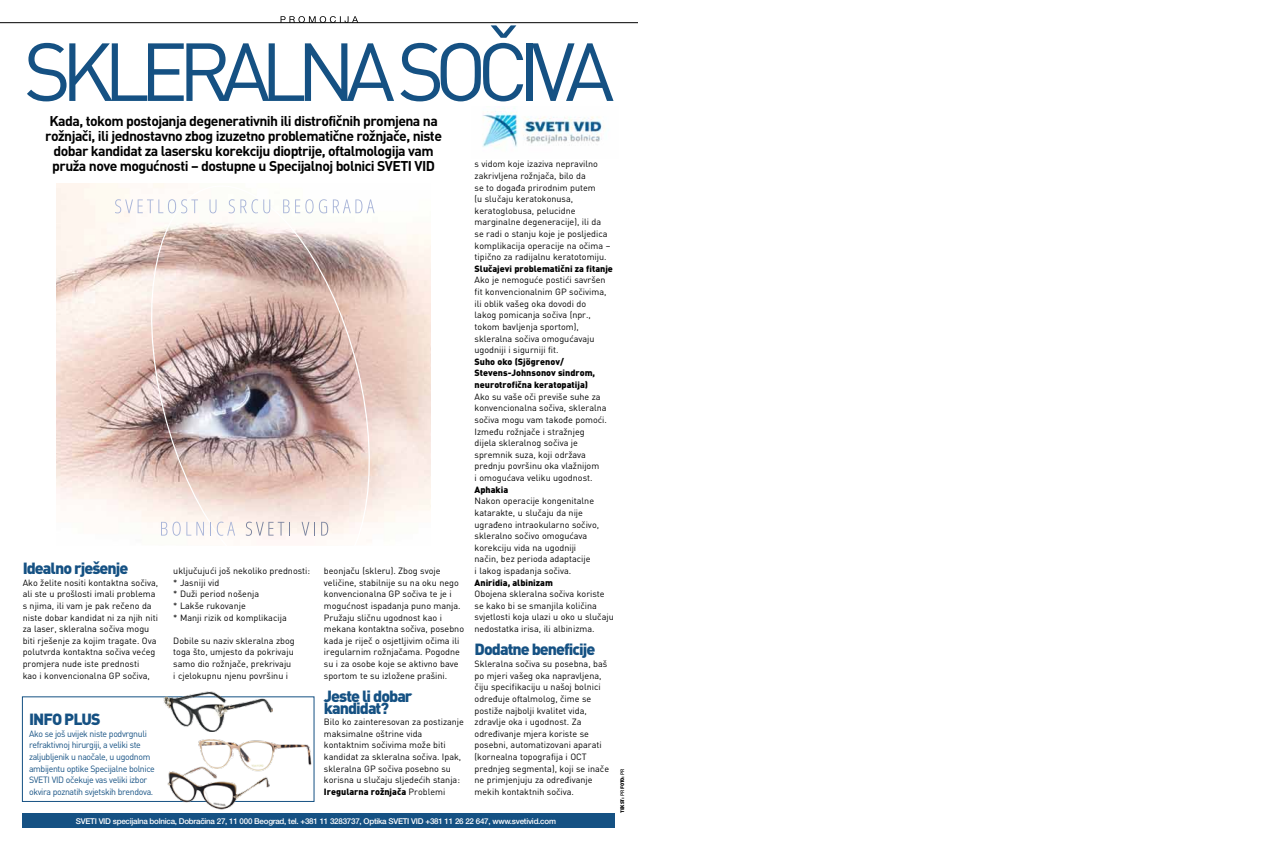
<style>
.page{position:relative;width:1276px;height:842px;background:#fff}
.page>*{position:absolute;margin:0;border:0;box-sizing:border-box;transform-origin:0 0}
.t1{font:80.8px "DIN";letter-spacing:-.125em;color:#155183}
.t2{font:900 16px/11.6px "DIN";letter-spacing:-.06em;color:#155183}
.t3{font:700 14px/15px "DIN";letter-spacing:-.04em;color:#000;text-align:center}
.t4{font:9px/11.6px "DIN";color:#000}
.t5{font:9px/11.6px "DIN";letter-spacing:-.04em;color:#155183}
.t6{font:900 9px/11.6px "DIN";color:#000}
.t7{font:500 8px "Helvetica Neue LT Pro";letter-spacing:-.03em;color:#fff}
.t8{font:900 5px "DIN";letter-spacing:-.04em;color:#000}
.s1{font-weight:900}
.s2{font-weight:500}
</style>
<div class="page">
<img style="left:482px;top:108px;width:122px;height:39px">
<img style="left:56px;top:184px;width:375px;height:338px">
<img style="left:135px;top:184px;width:250px;height:356px">
<svg style="left:115px;top:199px;width:83px;height:14px"></svg>
<svg style="left:209px;top:199px;width:7px;height:14px"></svg>
<svg style="left:229px;top:199px;width:41px;height:14px"></svg>
<svg style="left:283px;top:199px;width:30px;height:14px"></svg>
<svg style="left:319px;top:199px;width:8px;height:14px"></svg>
<svg style="left:333px;top:199px;width:41px;height:14px"></svg>
<svg style="left:161px;top:522px;width:43px;height:14px"></svg>
<svg style="left:210px;top:522px;width:1px;height:14px"></svg>
<svg style="left:217px;top:522px;width:18px;height:14px"></svg>
<svg style="left:246px;top:522px;width:44px;height:14px"></svg>
<svg style="left:302px;top:522px;width:13px;height:14px"></svg>
<svg style="left:321px;top:522px;width:7px;height:14px"></svg>
<div style="left:22px;top:814px;width:593px;height:14px;background:#155183"></div>
<div style="left:22px;top:696px;width:292px;height:106px;border:1px solid #155183"></div>
<img style="left:198px;top:735px;width:117px;height:37px">
<img style="left:163px;top:691px;width:110px;height:41px">
<img style="left:167px;top:764px;width:102px;height:45px">
<hr style="left:0;top:23px;width:638px;height:1px;background:#000">
<svg style="left:280px;top:16px;width:78px;height:7px"></svg>
<h1 class="t1" style="left:24px;top:25px;width:592px">SKLERALNA SOČIVA</h1>
<p class="t3" style="left:45px;top:113px;width:398px">Kada, tokom postojanja degenerativnih ili distrofičnih promjena na rožnjači, ili jednostavno zbog izuzetno problematične rožnjače, niste dobar kandidat za lasersku korekciju dioptrije, oftalmologija vam pruža nove mogućnosti – dostupne u Specijalnoj bolnici SVETI VID</p>
<p class="t4" style="left:474px;top:158px;width:137px">s vidom koje izaziva nepravilno zakrivljena rožnjača, bilo da<br>se to događa prirodnim putem<br>(u slučaju keratokonusa, keratoglobusa, pelucidne marginalne degeneracije), ili da se radi o stanju koje je posljedica komplikacija operacije na očima – tipično za radijalnu keratotomiju.</p>
<p class="t6" style="left:474px;top:263px;width:140px">Slučajevi problematični za fitanje</p>
<p class="t4" style="left:474px;top:274px;width:133px">Ako je nemoguće postići savršen fit konvencionalnim GP sočivima, ili oblik vašeg oka dovodi do lakog pomicanja sočiva (npr., tokom bavljenja sportom), skleralna sočiva omogućavaju ugodniji i sigurniji fit.</p>
<p class="t6" style="left:474px;top:356px;width:122px">Suho oko (Sjögrenov/<br>Stevens-Johnsonov sindrom, neurotrofična keratopatija)</p>
<p class="t4" style="left:474px;top:391px;width:134px">Ako su vaše oči previše suhe za konvencionalna sočiva, skleralna sočiva mogu vam takođe pomoći.<br>Između rožnjače i stražnjeg dijela skleralnog sočiva je spremnik suza, koji održava prednju površinu oka vlažnijom<br>i omogućava veliku ugodnost.</p>
<p class="t6" style="left:474px;top:483px;width:35px">Aphakia</p>
<p class="t4" style="left:474px;top:495px;width:126px">Nakon operacije kongenitalne katarakte, u slučaju da nije ugrađeno intraokularno sočivo, skleralno sočivo omogućava korekciju vida na ugodniji način, bez perioda adaptacije<br>i lakog ispadanja sočiva.</p>
<p class="t6" style="left:474px;top:576px;width:80px">Aniridia, albinizam</p>
<p class="t4" style="left:474px;top:588px;width:141px">Obojena skleralna sočiva koriste se kako bi se smanjila količina svjetlosti koja ulazi u oko u slučaju nedostatka irisa, ili albinizma.</p>
<h2 class="t2" style="left:474px;top:643px;width:122px">Dodatne beneficije</h2>
<p class="t4" style="left:474px;top:658px;width:136px">Skleralna sočiva su posebna, baš po mjeri vašeg oka napravljena, čiju specifikaciju u našoj bolnici određuje oftalmolog, čime se postiže najbolji kvalitet vida, zdravlje oka i ugodnost. Za određivanje mjera koriste se posebni, automatizovani aparati (kornealna topografija i OCT prednjeg segmenta), koji se inače ne primjenjuju za određivanje mekih kontaktnih sočiva.</p>
<h2 class="t2" style="left:23px;top:562px;width:107px">Idealno rješenje</h2>
<p class="t4" style="left:23px;top:577px;width:137px">Ako želite nositi kontaktna sočiva, ali ste u prošlosti imali problema s njima, ili vam je pak rečeno da niste dobar kandidat ni za njih niti za laser, skleralna sočiva mogu biti rješenje za kojim tragate. Ova polutvrda kontaktna sočiva većeg promjera nude iste prednosti<br>kao i konvencionalna GP sočiva,</p>
<p class="t4" style="left:173px;top:565px;width:138px">uključujući još nekoliko prednosti: * Jasniji vid<br>* Duži period nošenja<br>* Lakše rukovanje<br>* Manji rizik od komplikacija</p>
<p class="t4" style="left:324px;top:565px;width:142px">beonjaču (skleru). Zbog svoje veličine, stabilnije su na oku nego konvencionalna GP sočiva te je i mogućnost ispadanja puno manja.<br>Pružaju sličnu ugodnost kao i mekana kontaktna sočiva, posebno kada je riječ o osjetljivim očima ili iregularnim rožnjačama. Pogodne su i za osobe koje se aktivno bave sportom te su izložene prašini.</p>
<h2 class="t2" style="left:324px;top:690px;width:90px">Jeste li dobar kandidat?</h2>
<p class="t4" style="left:324px;top:716px;width:141px">Bilo ko zainteresovan za postizanje maksimalne oštrine vida kontaktnim sočivima može biti kandidat za skleralna sočiva. Ipak, skleralna GP sočiva posebno su korisna u slučaju sljedećih stanja:<br><span class="s1">Iregularna rožnjača</span> Problemi</p>
<p class="t7" style="left:76px;top:816px;width:482px">SVETI VID specijalna bolnica, Dobračina 27, 11 000 Beograd, tel. +381 11 3283737, Optika SVETI VID +381 11 26 22 647, www.svetivid.com</p>
<p class="t4" style="left:173px;top:635px;width:123px">Dobile su naziv skleralna zbog toga što, umjesto da pokrivaju samo dio rožnjače, prekrivaju i cjelokupnu njenu površinu i</p>
<h2 class="t2" style="left:29px;top:713px;width:72px">INFO PLUS</h2>
<p class="t5" style="left:29px;top:728px;width:127px">Ako se još uvijek niste podvrgnuli refraktivnoj hirurgiji, a veliki ste zaljubljenik u naočale, u ugodnom ambijentu optike Specijalne bolnice SVETI VID očekuje vas veliki izbor okvira poznatih svjetskih brendova.</p>
<p class="t8" style="left:619px;top:813px;width:46px;rotate:-90deg">Tekst: <span class="s2">PR</span> Foto: <span class="s2">PR</span></p>
</div>
